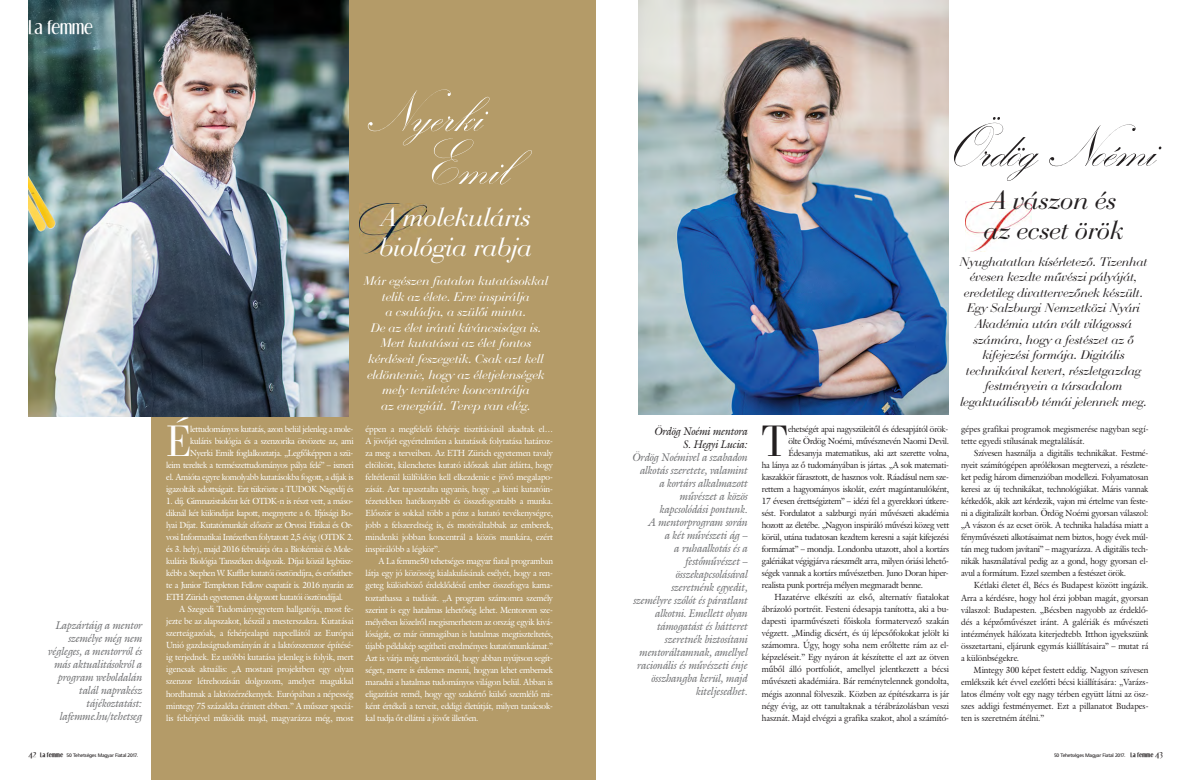
<style>
.page{position:relative;width:1191px;height:780px;background:#fff}
.page>*{position:absolute;margin:0;border:0;box-sizing:border-box;transform-origin:0 0}
.t1{font:63px/53px "Kunstler Schreibschrift Md PFL";color:#fff;scale:.91 1}
.t2{font:63px "Kunstler Schreibschrift Md PFL";letter-spacing:-.02em;color:#231f20;scale:.94 1}
.t3{font:43.1px "B Bodoni Lt PFL";color:#231f20;scale:.95 1}
.t4{font:43.1px "B Bodoni Lt PFL";color:#fff;scale:.95 1}
.t5{font:italic 27px/30px "Bauer Bodoni PFL";color:#fff}
.t6{font:italic 27px/30px "Bauer Bodoni PFL";color:#231f20}
.t7{font:19px "Dream Orphans";color:#fff}
.t8{font:italic 13px/15.6px "Bauer Bodoni PFL";color:#231f20;text-align:center}
.t9{font:italic 13px/15.6px "Bauer Bodoni PFL";color:#fff;text-align:center}
.t10{font:italic 11px/13px "Galliard PFL";color:#6d6e70;text-align:right;scale:.95 1}
.t11{font:italic 11px/13px "Galliard PFL";color:#231f20;text-align:right;scale:.95 1}
.t12{font:8.7px/12px "Galliard PFL";letter-spacing:-.03em;color:#fff;text-align:justify;scale:.95 1}
.t13{font:8.7px/12px "Galliard PFL";letter-spacing:-.015em;color:#231f20;text-align:justify;scale:.95 1}
.t14{font:5px "Frutiger PFL";color:#231f20}
.s1{font-family:"Dream Orphans";font-size:9px}
.s2{font-family:"Dream Orphans";font-weight:700;font-size:6px}
</style>
<div class="page">
<img style="left:965px;top:202px;width:66px;height:50px">
<div style="left:151px;top:0;width:444px;height:779px;background:#b49b68"></div>
<img style="left:28px;top:0;width:320px;height:416px">
<img style="left:638px;top:0;width:310px;height:415px">
<img style="left:359px;top:204px;width:67px;height:50px">
<h3 class="t7" style="left:28px;top:18px;width:66px">La femme</h3>
<p class="t10" style="left:48px;top:620px;width:100px">Lapzártáig a mentor személye még nem végleges, a mentorról és más aktualitásokról a program weboldalán talál naprakész tájékoztatást: lafemme.hu/tehetseg</p>
<p class="t14" style="left:28px;top:752px;width:111px"><span class="s1">42</span> <span class="s2">La femme</span> 50 Tehetséges Magyar Fiatal 2017.</p>
<h2 class="t4" style="left:166px;top:416px;width:27px">É</h2>
<p class="t12" style="left:166px;top:424px;width:199px;text-align:right">lettudományos kutatás, azon belül jelenleg a mole-<br>kuláris biológia és a szenzorika ötvözete az, ami Nyerki Emilt foglalkoztatja. „Legfőképpen a szü-<br>leim tereltek a természettudományos pálya felé” – ismeri el. Amióta egyre komolyabb kutatásokba fogott, a díjak is igazolták adottságait. Ezt tükrözte a TUDOK Nagydíj és</p>
<p class="t12" style="left:166px;top:496px;width:199px">1. díj. Gimnazistaként két OTDK-n is részt vett, a máso&shy;diknál két különdíjat kapott, megnyerte a 6. Ifjúsági Bo - lyai Díjat. Kutatómunkát először az Orvosi Fizikai és Or&shy;vosi Informatikai Intézetben folytatott 2,5 évig (OTDK 2. és 3. hely), majd 2016 februárja óta a Biokémiai és Mole&shy;kuláris Biológia Tanszéken dolgozik. Díjai közül legbüsz&shy;kébb a Stephen W. Kuffler kutatói ösztöndíjra, és erősíthet&shy;te a Junior Templeton Fellow csapatát is. 2016 nyarán az ETH Zürich egyetemen dolgozott kutatói ösztöndíjjal.</p>
<p class="t12" style="left:166px;top:604px;width:199px;text-indent:13px">A Szegedi Tudományegyetem hallgatója, most fe&shy;jezte be az alapszakot, készül a mesterszakra. Kutatásai szerteágazóak, a fehérjealapú napcellától az Európai Unió gazdaságtudományán át a laktózszenzor építésé&shy;ig terjednek. Ez utóbbi kutatása jelenleg is folyik, mert igencsak aktuális: „A mostani projektben egy olyan szenzor létrehozásán dolgozom, amelyet magukkal hordhatnak a laktózérzékenyek. Európában a népesség mintegy 75 százaléka érintett ebben.” A műszer speciá&shy;lis fehérjével működik majd, magyarázza még, most</p>
<h1 class="t1" style="left:431px;top:83px;width:88px;text-indent:-64px">Nyerki<br>Emil</h1>
<h3 class="t5" style="left:379px;top:205px;width:154px">A molekuláris biológia rabja</h3>
<p class="t9" style="left:364px;top:274px;width:186px">Már egészen fiatalon kutatásokkal telik az élete. Erre inspirálja<br>a családja, a szülői minta.<br>De az élet iránti kíváncsisága is.<br>Mert kutatásai az élet fontos kérdéseit feszegetik. Csak azt kell eldöntenie, hogy az életjelenségek mely területére koncentrálja<br>az energiáit. Terep van elég.</p>
<p class="t12" style="left:365px;top:424px;width:199px">éppen a megfelelő fehérje tisztításánál akadtak el… A jövőjét egyértelműen a kutatások folytatása határoz&shy;za meg a terveiben. Az ETH Zürich egyetemen tavaly eltöltött, kilenchetes kutató időszak alatt átlátta, hogy feltétlenül külföldön kell elkezdenie e jövő megalapo&shy;zását. Azt tapasztalta ugyanis, hogy „a kinti kutatóin&shy;tézetekben hatékonyabb és összefogottabb a munka.<br>Először is sokkal több a pénz a kutató tevékenységre, jobb a felszereltség is, és motiváltabbak az emberek, mindenki jobban koncentrál a közös munkára, ezért inspirálóbb a légkör”.</p>
<p class="t12" style="left:365px;top:556px;width:199px;text-indent:13px">A La femme50 tehetséges magyar fiatal programban látja egy jó közösség kialakulásának esélyét, hogy a ren&shy;geteg különböző érdeklődésű ember összefogva kama&shy;toztathassa a tudását. „A program számomra személy szerint is egy hatalmas lehetőség lehet. Mentorom sze&shy;mélyében közelről megismerhetem az ország egyik kivá&shy;lóságát, ez már önmagában is hatalmas megtiszteltetés, újabb példakép segítheti eredményes kutatómunkámat.” Azt is várja még mentorától, hogy abban nyújtson segít&shy;séget, merre is érdemes menni, hogyan lehet embernek maradni a hatalmas tudományos világon belül. Abban is eligazítást remél, hogy egy szakértő külső szemlélő mi&shy;ként értékeli a terveit, eddigi életútját, milyen tanácsok&shy;kal tudja őt ellátni a jövőt illetően.</p>
<p class="t11" style="left:654px;top:426px;width:100px">Ördög Noémi mentora<br>S. Hegyi Lucia:</p>
<p class="t10" style="left:633px;top:452px;width:123px">Ördög Noémivel a szabadon alkotás szeretete, valamint a kortárs alkalmazott művészet a közös kapcsolódási pontunk.<br>A mentorprogram során<br>a két művészeti ág –<br>a ruhaalkotás és a festőművészet – összekapcsolásával szeretnénk egyedit, személyre szólót és páratlant alkotni. Emellett olyan támogatást és hátteret szeretnék biztosítani mentoráltamnak, amellyel racionális és művészeti énje összhangba kerül, majd kiteljesedhet.</p>
<h1 class="t2" style="left:953px;top:107px;width:217px">Ördög Noémi</h1>
<h3 class="t6" style="left:983px;top:188px;width:141px">A vászon és az ecset örök</h3>
<p class="t8" style="left:959px;top:255px;width:189px">Nyughatatlan kísérletező. Tizenhat évesen kezdte művészi pályáját, eredetileg divattervezőnek készült.<br>Egy Salzburgi Nemzetközi Nyári Akadémia után vált világossá számára, hogy a festészet az ő kifejezési formája. Digitális technikával kevert, részletgazdag festményein a társadalom legaktuálisabb témái jelennek meg.</p>
<h2 class="t3" style="left:761px;top:416px;width:28px">T</h2>
<p class="t13" style="left:788px;top:424px;width:170px">ehetségét apai nagyszüleitől és édesapjától örök-</p>
<p class="t13" style="left:788px;top:436px;width:170px">ölte Ördög Noémi, művésznevén Naomi Devil.</p>
<p class="t13" style="left:788px;top:448px;width:170px">Édesanyja matematikus, aki azt szerette volna,</p>
<p class="t13" style="left:761px;top:460px;width:198px">ha lánya az ő tudományában is jártas. „A sok matemati-</p>
<p class="t13" style="left:761px;top:472px;width:198px">kaszakkör fárasztott, de hasznos volt. Ráadásul nem sze-</p>
<p class="t13" style="left:761px;top:484px;width:199px">rettem a hagyományos iskolát, ezért magántanulóként,</p>
<p class="t13" style="left:761px;top:496px;width:198px">17 évesen érettségiztem” – idézi fel a gyerekkori útkere-</p>
<p class="t13" style="left:761px;top:508px;width:199px">sést. Fordulatot a salzburgi nyári művészeti akadémia</p>
<p class="t13" style="left:761px;top:520px;width:199px">hozott az életébe. „Nagyon inspiráló művészi közeg vett</p>
<p class="t13" style="left:761px;top:532px;width:199px">körül, utána tudatosan kezdtem keresni a saját kifejezési</p>
<p class="t13" style="left:761px;top:544px;width:199px">formámat” – mondja. Londonba utazott, ahol a kortárs</p>
<p class="t13" style="left:761px;top:556px;width:198px">galériákat végigjárva ráeszmélt arra, milyen óriási lehető-</p>
<p class="t13" style="left:761px;top:568px;width:198px">ségek vannak a kortárs művészetben. Juno Doran hiper-</p>
<p class="t13" style="left:761px;top:580px;width:171px">realista punk portréja mélyen megmaradt benne.</p>
<p class="t13" style="left:774px;top:592px;width:185px">Hazatérve elkészíti az első, alternatív fiatalokat</p>
<p class="t13" style="left:761px;top:604px;width:199px">ábrázoló portréit. Festeni édesapja tanította, aki a bu-</p>
<p class="t13" style="left:761px;top:616px;width:199px">dapesti iparművészeti főiskola formatervező szakán</p>
<p class="t13" style="left:761px;top:628px;width:199px">végzett. „Mindig dicsért, és új lépcsőfokokat jelölt ki</p>
<p class="t13" style="left:761px;top:640px;width:199px">számomra. Úgy, hogy soha nem erőltette rám az el-</p>
<p class="t13" style="left:761px;top:652px;width:199px">képzeléseit.” Egy nyáron át készítette el azt az ötven</p>
<p class="t13" style="left:761px;top:664px;width:199px">műből álló portfoliót, amellyel jelentkezett a bécsi</p>
<p class="t13" style="left:761px;top:676px;width:199px">művészeti akadémiára. Bár reménytelennek gondolta,</p>
<p class="t13" style="left:761px;top:688px;width:199px">mégis azonnal fölveszik. Közben az építészkarra is jár</p>
<p class="t13" style="left:761px;top:700px;width:199px">négy évig, az ott tanultaknak a térábrázolásban veszi</p>
<p class="t13" style="left:761px;top:712px;width:199px">hasznát. Majd elvégzi a grafika szakot, ahol a számító-</p>
<p class="t13" style="left:961px;top:424px;width:199px">gépes grafikai programok megismerése nagyban segí&shy;tette egyedi stílusának megtalálását.</p>
<p class="t13" style="left:961px;top:448px;width:199px;text-indent:13px">Szívesen használja a digitális technikákat. Festmé&shy;nyeit számítógépen aprólékosan megtervezi, a részlete&shy;ket pedig három dimenzióban modellezi. Folyamatosan keresi az új technikákat, technológiákat. Máris vannak kétkedők, akik azt kérdezik, vajon mi értelme van fes te - ni a digitalizált korban. Ördög Noémi gyorsan válaszol: „A vászon és az ecset örök. A technika haladása miatt a fényművészeti alkotásaimat nem biztos, hogy évek múl&shy;tán meg tudom javítani” – magyarázza. A digitális tech&shy;nikák használatával pedig az a gond, hogy gyorsan el&shy;avul a formátum. Ezzel szemben a festészet örök.</p>
<p class="t13" style="left:961px;top:580px;width:199px;text-indent:13px">Kétlaki életet él, Bécs és Budapest között ingázik.<br>Arra a kérdésre, hogy hol érzi jobban magát, gyorsan válaszol: Budapesten. „Bécsben nagyobb az érdeklő&shy;dés a képzőművészet iránt. A galériák és művészeti intézmények hálózata kiterjedtebb. Itthon igyekszünk összetartani, eljárunk egymás kiállításaira” – mutat rá a különbségekre.</p>
<p class="t13" style="left:961px;top:664px;width:199px;text-indent:13px">Mintegy 300 képet festett eddig. Nagyon szívesen emlékszik két évvel ezelőtti bécsi kiállítására: „Varázs&shy;latos élmény volt egy nagy térben együtt látni az ösz&shy;szes addigi festményemet. Ezt a pillanatot Budapes&shy;ten is szeretném átélni.”</p>
<p class="t14" style="left:1054px;top:752px;width:110px">50 Tehetséges Magyar Fiatal 2017. <span class="s2">La femme</span> <span class="s1">43</span></p>
</div>
